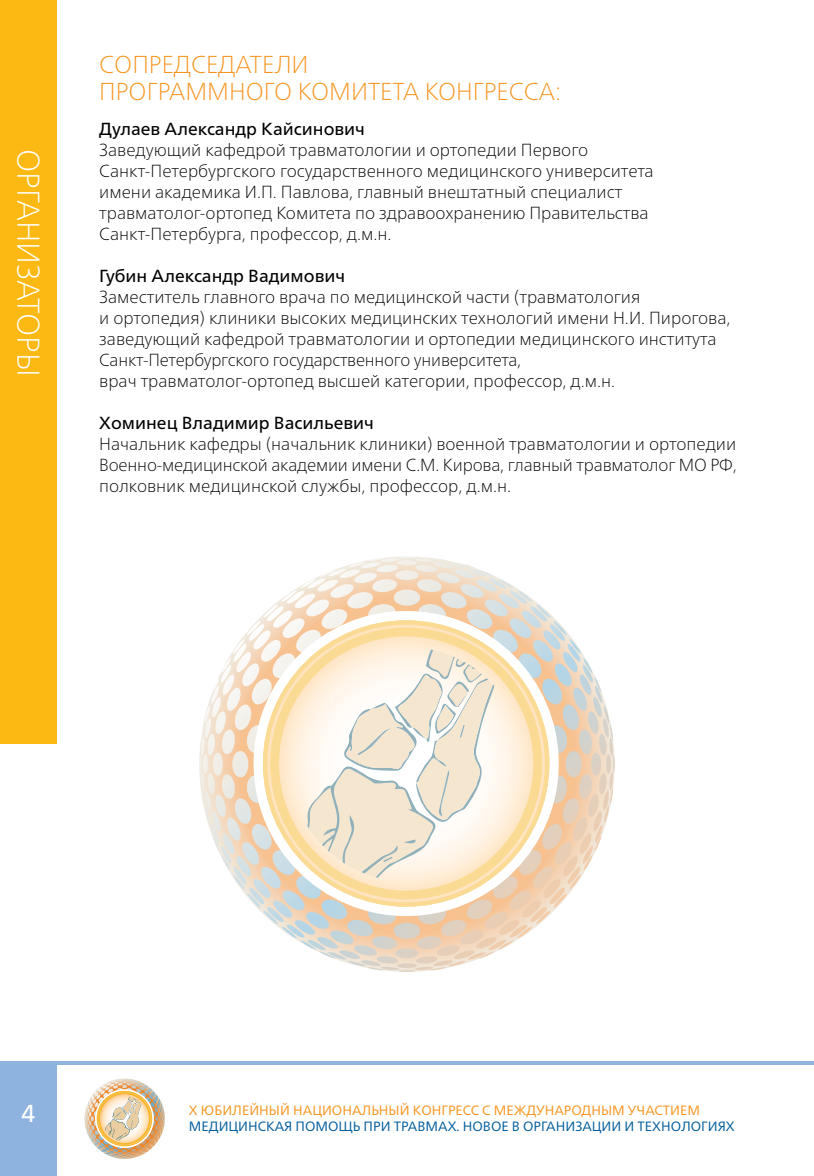
<style>
.page{position:relative;width:814px;height:1176px;background:#fff}
.page>*{position:absolute;margin:0;border:0;box-sizing:border-box;transform-origin:0 0}
.t1{font:100 31.5px "Frutiger Neue LTCYR";color:#fff}
.t2{font:100 24.5px/26.9px "Frutiger Neue LTCYR";color:#f7941e}
.t3{font:24.5px "Frutiger Neue LTCYR";color:#fff}
.t4{font:100 17.5px/21px "Frutiger Neue LTCYR";color:#000}
.t5{font:17.5px "Frutiger Neue LTCYR";color:#000}
.t6{font:13.47px "Frutiger Neue LTCYR";color:#005c9b}
.t7{font:13.47px "Frutiger Neue LTCYR";color:#f7941e}
</style>
<div class="page">
<svg style="left:84px;top:1078px;width:81px;height:81px"></svg>
<div style="left:0;top:1061px;width:56px;height:115px;background:#8eb3df"></div>
<hr style="left:0;top:1061px;width:814px;height:4px;background:#8eb3df">
<div style="left:0;top:0;width:56px;height:743px;background:#fdb913"></div>
<svg style="left:199px;top:576px;width:416px;height:396px"></svg>
<svg style="left:318px;top:556px;width:177px;height:24px"></svg>
<div style="left:253px;top:611px;width:305px;height:305px;background:#fff;border-radius:50%"></div>
<svg style="left:263px;top:620px;width:286px;height:286px"></svg>
<svg style="left:270px;top:627px;width:272px;height:272px"></svg>
<svg style="left:295px;top:647px;width:218px;height:234px"></svg>
<h1 class="t1" style="left:48px;top:149px;width:229px;rotate:90deg">ОРГАНИЗАТОРЫ</h1>
<h2 class="t2" style="left:99px;top:51px;width:463px">СОПРЕДСЕДАТЕЛИ<br>ПРОГРАММНОГО КОМИТЕТА КОНГРЕССА:</h2>
<p class="t5" style="left:99px;top:118px;width:267px">Дулаев Александр Кайсинович</p>
<p class="t4" style="left:99px;top:139px;width:556px">Заведующий кафедрой травматологии и ортопедии Первого Санкт-Петербургского государственного медицинского университета имени академика И.П. Павлова, главный внештатный специалист травматолог-ортопед Комитета по здравоохранению Правительства Санкт-Петербурга, профессор, д.м.н.</p>
<p class="t5" style="left:99px;top:265px;width:247px">Губин Александр Вадимович</p>
<p class="t4" style="left:99px;top:286px;width:632px">Заместитель главного врача по медицинской части (травматология<br>и ортопедия) клиники высоких медицинских технологий имени Н.И. Пирогова, заведующий кафедрой травматологии и ортопедии медицинского института Санкт-Петербургского государственного университета,<br>врач травматолог-ортопед высшей категории, профессор, д.м.н.</p>
<p class="t5" style="left:99px;top:412px;width:276px">Хоминец Владимир Васильевич</p>
<p class="t4" style="left:99px;top:433px;width:639px;text-align:justify">Начальник кафедры (начальник клиники) военной травматологии и ортопедии Военно-медицинской академии имени С.М. Кирова, главный травматолог МО РФ, полковник медицинской службы, профессор, д.м.н.</p>
<h2 class="t3" style="left:21px;top:1099px;width:16px">4</h2>
<p class="t7" style="left:189px;top:1102px;width:512px">X ЮБИЛЕЙНЫЙ НАЦИОНАЛЬНЫЙ КОНГРЕСС С МЕЖДУНАРОДНЫМ УЧАСТИЕМ</p>
<p class="t6" style="left:189px;top:1118px;width:547px">МЕДИЦИНСКАЯ ПОМОЩЬ ПРИ ТРАВМАХ. НОВОЕ В ОРГАНИЗАЦИИ И ТЕХНОЛОГИЯХ</p>
</div>
